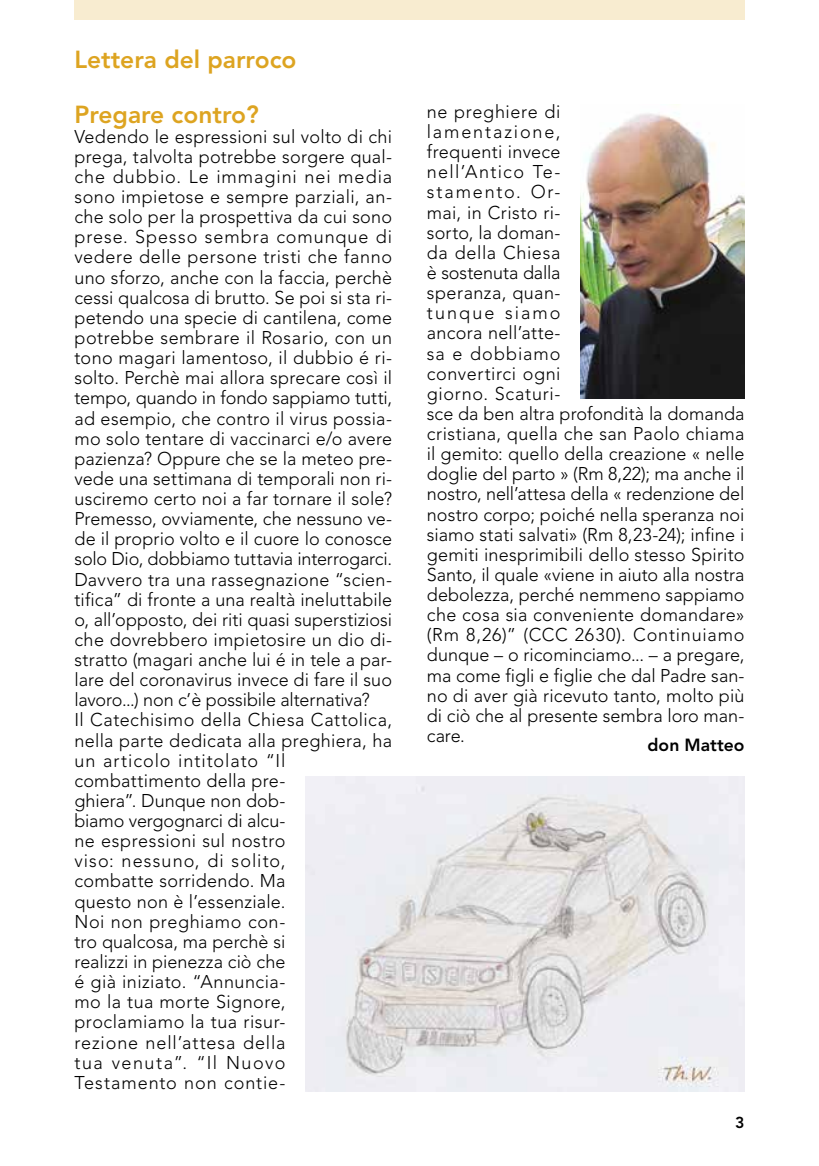
<style>
.page{position:relative;width:819px;height:1166px;background:#fff}
.page>*{position:absolute;margin:0;border:0;box-sizing:border-box;transform-origin:0 0}
.t1{font:800 24.5px "Avenir";color:#dda421}
.t2{font:300 18.38px/20.1px "Avenir";letter-spacing:.01em;color:#000}
.t3{font:800 17.5px "Avenir";color:#000}
.t4{font:800 15.75px "Avenir";color:#000}
</style>
<div class="page">
<div style="left:74px;top:0;width:670px;height:20px;background:#f8ecd0"></div>
<img style="left:580px;top:104px;width:164px;height:294px">
<img style="left:305px;top:776px;width:439px;height:315px">
<h1 class="t1" style="left:74px;top:45px;width:223px">Lettera del parroco</h1>
<h1 class="t1" style="left:74px;top:100px;width:186px">Pregare contro?</h1>
<p class="t2" style="left:74px;top:126px;width:319px">Vedendo le espressioni sul volto di chi prega, talvolta potrebbe sorgere qual&shy;che dubbio. Le immagini nei media sono impietose e sempre parziali, an&shy;che solo per la prospettiva da cui sono prese. Spesso sembra comunque di vedere delle persone tristi che fanno uno sforzo, anche con la faccia, perchè cessi qualcosa di brutto. Se poi si sta ri&shy;petendo una specie di cantilena, come potrebbe sembrare il Rosario, con un tono magari lamentoso, il dubbio é ri&shy;solto. Perchè mai allora sprecare così il tempo, quando in fondo sappiamo tutti, ad esempio, che contro il virus possia&shy;mo solo tentare di vaccinarci e/o avere pazienza? Oppure che se la meteo pre&shy;vede una settimana di temporali non ri&shy;usciremo certo noi a far tornare il sole?<br>Premesso, ovviamente, che nessuno ve&shy;de il proprio volto e il cuore lo conosce solo Dio, dobbiamo tuttavia interrogarci.<br>Davvero tra una rassegnazione “scien&shy;tifica” di fronte a una realtà ineluttabile o, all’opposto, dei riti quasi superstiziosi che dovrebbero impietosire un dio di&shy;stratto (magari anche lui é in tele a par&shy;lare del coronavirus invece di fare il suo lavoro...) non c’è possibile alternativa?<br>Il Catechisimo della Chiesa Cattolica, nella parte dedicata alla preghiera, ha un articolo intitolato “Il combattimento della pre-<br>ghiera”. Dunque non dob-<br>biamo vergognarci di alcu-<br>ne espressioni sul nostro<br>viso: nessuno, di solito,<br>combatte sorridendo. Ma<br>questo non è l’essenziale.<br>Noi non preghiamo con-<br>tro qualcosa, ma perchè si<br>realizzi in pienezza ciò che<br>é già iniziato. “Annuncia-<br>mo la tua morte Signore, proclamiamo la tua risur-<br>rezione nell’attesa della<br>tua venuta”. “Il Nuovo Testamento non contie-</p>
<p class="t2" style="left:427px;top:102px;width:319px">ne preghiere di<br>lamentazione,<br>frequenti invece<br>nell’Antico Te-<br>stamento. Or-<br>mai, in Cristo ri-<br>sorto, la doman-<br>da della Chiesa<br>è sostenuta dalla<br>speranza, quan-<br>tunque siamo<br>ancora nell’atte-<br>sa e dobbiamo<br>convertirci ogni<br>giorno. Scaturi-<br>sce da ben altra profondità la domanda cristiana, quella che san Paolo chiama il gemito: quello della creazione « nelle doglie del parto » (Rm 8,22); ma anche il nostro, nell’attesa della « redenzione del nostro corpo; poiché nella speranza noi siamo stati salvati» (Rm 8,23-24); infine i gemiti inesprimibili dello stesso Spirito<br>Santo, il quale «viene in aiuto alla nostra debolezza, perché nemmeno sappiamo che cosa sia conveniente domandare» (Rm 8,26)” (CCC 2630). Continuiamo dunque – o ricominciamo... – a pregare, ma come figli e figlie che dal Padre san&shy;no di aver già ricevuto tanto, molto più di ciò che al presente sembra loro man&shy;care.</p>
<p class="t3" style="left:647px;top:734px;width:98px">don Matteo</p>
<p class="t4" style="left:735px;top:1113px;width:11px">3</p>
</div>
